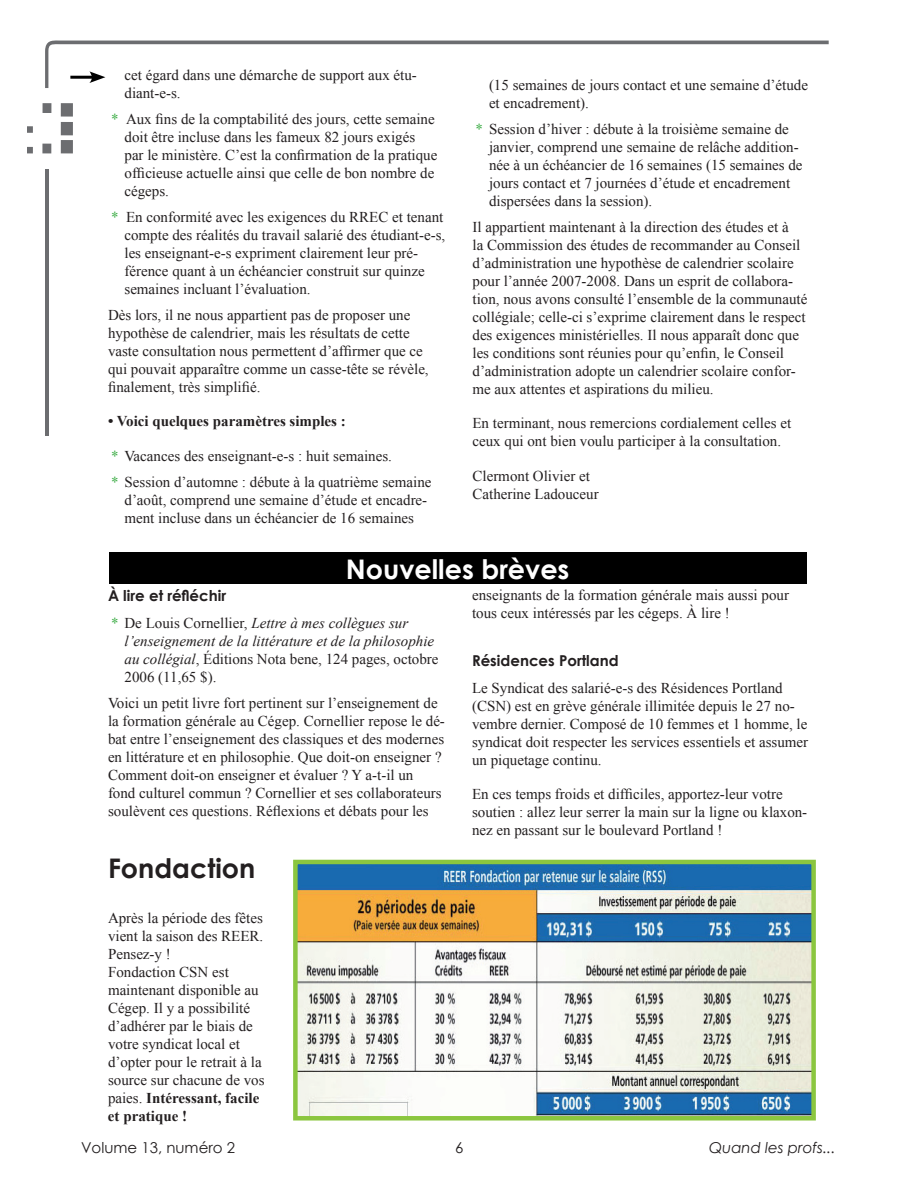
<style>
.page{position:relative;width:918px;height:1188px;background:#fff}
.page>*{position:absolute;margin:0;border:0;box-sizing:border-box;transform-origin:0 0}
.t1{font:700 27px "Century Gothic";color:#fff}
.t2{font:700 27px "Century Gothic";color:#231f20}
.t3{font:15px/18px "Times New Roman";color:#231f20}
.t4{font:italic 15px/18px "Times New Roman";color:#231f20}
.t5{font:700 15px "Century Gothic";color:#231f20}
.t6{font:700 15px "Times New Roman";color:#231f20}
.t7{font:15px "Century Gothic";color:#231f20}
.t8{font:italic 15px "Century Gothic";color:#231f20}
.t9{font:15px "Times New Roman";color:#40ae49}
.s1{color:#40ae49}
.s2{font-style:normal;color:#40ae49}
.s3{font-style:normal}
.s4{font-weight:700}
</style>
<div class="page">
<hr style="left:45px;top:169px;width:3px;height:267px;background:#6c6d70">
<div style="left:61px;top:103px;width:12px;height:14px;background:#6c6d70"></div>
<div style="left:61px;top:122px;width:12px;height:13px;background:#6c6d70"></div>
<div style="left:61px;top:140px;width:12px;height:13px;background:#6c6d70"></div>
<div style="left:43px;top:103px;width:8px;height:10px;background:#6c6d70"></div>
<div style="left:42px;top:144px;width:9px;height:9px;background:#6c6d70"></div>
<div style="left:27px;top:126px;width:6px;height:7px;background:#6c6d70"></div>
<svg style="left:27px;top:147px;width:6px;height:6px"></svg>
<img style="left:298px;top:865px;width:513px;height:251px">
<div style="left:293px;top:860px;width:523px;height:261px;border:4px solid #8bc63f"></div>
<div style="left:109px;top:552px;width:698px;height:32px;background:#000"></div>
<svg style="left:45px;top:40px;width:784px;height:48px"></svg>
<p class="t3" style="left:124px;top:66px;width:294px">cet égard dans une démarche de support aux étu&shy;diant-e-s.</p>
<p class="t3" style="left:124px;top:110px;width:314px">Aux fins de la comptabilité des jours, cette semaine doit être incluse dans les fameux 82 jours exigés par le ministère. C’est la confirmation de la pratique officieuse actuelle ainsi que celle de bon nombre de cégeps.</p>
<p class="t3" style="left:124px;top:208px;width:322px">En conformité avec les exigences du RREC et tenant compte des réalités du travail salarié des étudiant‑e‑s, les enseignant-e-s expriment clairement leur pré&shy;férence quant à un échéancier construit sur quinze semaines incluant l’évaluation.</p>
<p class="t3" style="left:108px;top:306px;width:322px">Dès lors, il ne nous appartient pas de proposer une hypothèse de calendrier, mais les résultats de cette vaste consultation nous permettent d’affirmer que ce qui pouvait apparaître comme un casse-tête se révèle, finalement, très simplifié.</p>
<p class="t6" style="left:108px;top:411px;width:239px">• Voici quelques paramètres simples :</p>
<p class="t3" style="left:111px;top:442px;width:322px;line-height:26.1px"><span class="s1">*</span> Vacances des enseignant-e-s : huit semaines.<br><span class="s1">*</span> Session d’automne : débute à la quatrième semaine</p>
<p class="t3" style="left:124px;top:490px;width:304px">d’août, comprend une semaine d’étude et encadre&shy;ment incluse dans un échéancier de 16 semaines</p>
<p class="t9" style="left:111px;top:109px;width:9px">*</p>
<p class="t9" style="left:111px;top:207px;width:9px">*</p>
<p class="t3" style="left:489px;top:76px;width:321px">(15 semaines de jours contact et une semaine d’étude et encadrement).</p>
<p class="t3" style="left:489px;top:120px;width:315px;text-indent:-14px"><span class="s1">*</span> Session d’hiver : débute à la troisième semaine de janvier, comprend une semaine de relâche addition&shy;née à un échéancier de 16 semaines (15 semaines de jours contact et 7 journées d’étude et encadrement dispersées dans la session).</p>
<p class="t3" style="left:472px;top:218px;width:336px">Il appartient maintenant à la direction des études et à<br>la Commission des études de recommander au Conseil d’administration une hypothèse de calendrier scolaire pour l’année 2007-2008. Dans un esprit de collabora&shy;tion, nous avons consulté l’ensemble de la communauté collégiale; celle-ci s’exprime clairement dans le respect des exigences ministérielles. Il nous apparaît donc que les conditions sont réunies pour qu’enfin, le Conseil d’administration adopte un calendrier scolaire confor&shy;me aux attentes et aspirations du milieu.</p>
<p class="t3" style="left:472px;top:414px;width:320px">En terminant, nous remercions cordialement celles et ceux qui ont bien voulu participer à la consultation.</p>
<p class="t3" style="left:472px;top:466px;width:128px">Clermont Olivier et<br>Catherine Ladouceur</p>
<h1 class="t1" style="left:346px;top:549px;width:225px">Nouvelles brèves</h1>
<p class="t5" style="left:108px;top:584px;width:120px">À lire et réfléchir</p>
<p class="t4" style="left:124px;top:614px;width:316px;text-indent:-14px"><span class="s2">*</span> <span class="s3">De Louis Cornellier,</span> Lettre à mes collègues sur l’enseignement de la littérature et de la philosophie au collégial<span class="s3">, Éditions Nota bene, 124 pages, octobre 2006 (11,65 $).</span></p>
<p class="t3" style="left:108px;top:694px;width:338px">Voici un petit livre fort pertinent sur l’enseignement de la formation générale au Cégep. Cornellier repose le dé&shy;bat entre l’enseignement des classiques et des modernes en littérature et en philosophie. Que doit-on enseigner ?<br>Comment doit-on enseigner et évaluer ? Y a-t-il un<br>fond culturel commun ? Cornellier et ses collaborateurs soulèvent ces questions. Réflexions et débats pour les</p>
<h1 class="t2" style="left:108px;top:848px;width:149px">Fondaction</h1>
<p class="t3" style="left:108px;top:909px;width:158px">Après la période des fêtes vient la saison des REER.<br>Pensez-y !<br>Fondaction CSN est maintenant disponible au<br>Cégep. Il y a possibilité d’adhérer par le biais de votre syndicat local et d’opter pour le retrait à la source sur chacune de vos paies. <span class="s4">Intéressant, facile et pratique !</span></p>
<p class="t3" style="left:472px;top:586px;width:319px">enseignants de la formation générale mais aussi pour tous ceux intéressés par les cégeps. À lire !</p>
<p class="t5" style="left:472px;top:649px;width:148px">Résidences Portland</p>
<p class="t3" style="left:472px;top:679px;width:338px">Le Syndicat des salarié-e-s des Résidences Portland (CSN) est en grève générale illimitée depuis le 27 no&shy;vembre dernier. Composé de 10 femmes et 1 homme, le syndicat doit respecter les services essentiels et assumer un piquetage continu.</p>
<p class="t3" style="left:472px;top:785px;width:337px">En ces temps froids et difficiles, apportez-leur votre soutien : allez leur serrer la main sur la ligne ou klaxon&shy;nez en passant sur le boulevard Portland !</p>
<p class="t7" style="left:81px;top:1137px;width:156px">Volume 13, numéro 2</p>
<p class="t8" style="left:709px;top:1137px;width:128px">Quand les profs...</p>
</div>
